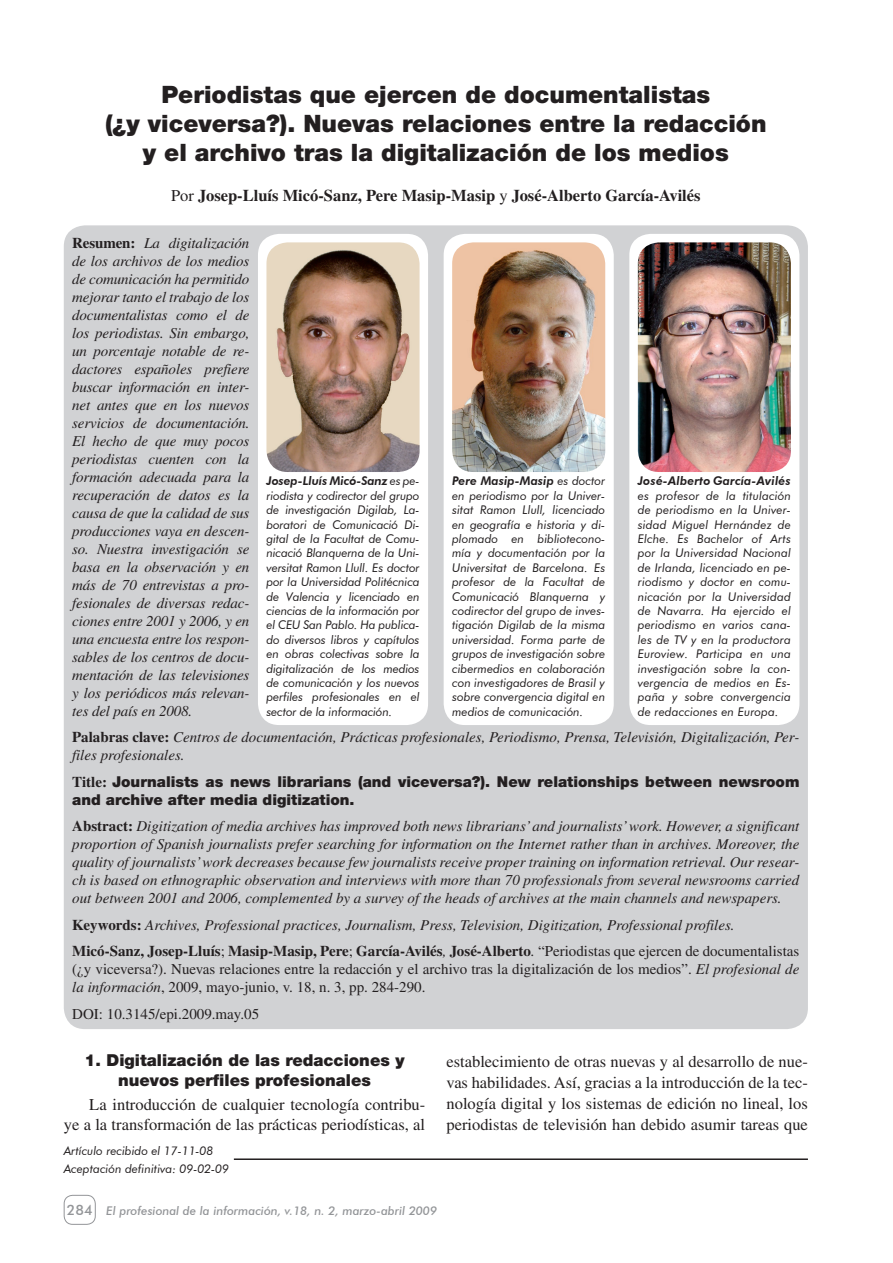
<style>
.page{position:relative;width:893px;height:1263px;background:#fff}
.page>*{position:absolute;margin:0;border:0;box-sizing:border-box;transform-origin:0 0}
.t1{font:900 24px/28.8px "Helvetica Neue";color:#231f20;text-align:center}
.t2{font:16.5px/21px "Times";color:#231f20;text-align:right}
.t3{font:700 16.5px "Times";color:#231f20}
.t4{font:900 16.5px/19.8px "Helvetica Neue";color:#231f20;text-align:center}
.t5{font:italic 15px/18px "Times";color:#231f20;text-align:justify}
.t6{font:15px/18px "Times";color:#231f20}
.t7{font:900 15px/18px "Helvetica Neue";color:#231f20}
.t8{font:500 14.25px "Futura BT";color:#939598}
.t9{font:italic 12px/14.4px "Futura BT";color:#231f20;text-align:justify}
.t10{font:italic 500 12px "Futura BT";color:#939598}
.t11{font:italic 800 12px "Futura BT";letter-spacing:.01em;color:#231f20}
.s1{font-weight:400}
.s2{font-weight:700;font-style:normal}
.s3{font-family:"Times";font-weight:700}
.s4{font-style:normal}
.s5{font-style:italic}
.s6{font-weight:800}
</style>
<div class="page">
<div style="left:64px;top:1195px;width:32px;height:30px;border:1px solid #939598;border-radius:9px"></div>
<hr style="left:234px;top:1158px;width:574px;height:2px;background:#231f20">
<div style="left:64px;top:225px;width:744px;height:804px;background:#d1d2d4;border-radius:21px"></div>
<div style="left:444px;top:234px;width:170px;height:491px;background:#fff;border-radius:21px"></div>
<img style="left:452px;top:242px;width:153px;height:230px;border-radius:21px">
<div style="left:629px;top:234px;width:170px;height:491px;background:#fff;border-radius:21px"></div>
<img style="left:638px;top:242px;width:153px;height:230px;border-radius:21px">
<div style="left:258px;top:234px;width:170px;height:491px;background:#fff;border-radius:21px"></div>
<img style="left:266px;top:242px;width:154px;height:230px;border-radius:21px">
<h1 class="t1" style="left:105px;top:80px;width:663px">Periodistas que ejercen de documentalistas<br>(¿y viceversa?). Nuevas relaciones entre la redacción y el archivo tras la digitalización de los medios</h1>
<p class="t3" style="left:171px;top:185px;width:531px"><span class="s1">Por</span> Josep-Lluís Micó-Sanz, Pere Masip-Masip <span class="s1">y</span> José-Alberto García-Avilés</p>
<p class="t5" style="left:72px;top:234px;width:179px"><span class="s2">Resumen:</span> La digitalización de los archivos de los medios de comunicación ha permitido mejorar tanto el trabajo de los documentalistas como el de los periodistas. Sin embargo, un porcentaje notable de re&shy;dactores españoles prefiere buscar información en inter&shy;net antes que en los nuevos servicios de documentación.<br>El hecho de que muy pocos periodistas cuenten con la formación adecuada para la recuperación de datos es la causa de que la calidad de sus producciones vaya en descen&shy;so. Nuestra investigación se basa en la observación y en más de 70 entrevistas a pro&shy;fesionales de diversas redac&shy;ciones entre 2001 y 2006, y en una encuesta entre los respon&shy;sables de los centros de docu&shy;mentación de las televisiones y los periódicos más relevan&shy;tes del país en 2008.</p>
<p class="t5" style="left:72px;top:728px;width:729px"><span class="s2">Palabras clave:</span> Centros de documentación, Prácticas profesionales, Periodismo, Prensa, Televisión, Digitalización, Per&shy;files profesionales.</p>
<p class="t7" style="left:72px;top:772px;width:729px"><span class="s3">Title:</span> Journalists as news librarians (and viceversa?). New relationships between newsroom and archive after media digitization.</p>
<p class="t5" style="left:72px;top:817px;width:729px"><span class="s2">Abstract:</span> Digitization of media archives has improved both news librarians’ and journalists’ work. However, a significant proportion of Spanish journalists prefer searching for information on the Internet rather than in archives. Moreover, the quality of journalists’ work decreases because few journalists receive proper training on information retrieval. Our resear&shy;ch is based on ethnographic observation and interviews with more than 70 professionals from several newsrooms carried out between 2001 and 2006, complemented by a survey of the heads of archives at the main channels and newspapers.</p>
<p class="t5" style="left:72px;top:911px;width:729px;line-height:26.5px"><span class="s2">Keywords:</span> Archives, Professional practices, Journalism, Press, Television, Digitization, Professional profiles.<br><span class="s2">Micó-Sanz, Josep-Lluís</span><span class="s4">;</span> <span class="s2">Masip-Masip, Pere</span><span class="s4">;</span> <span class="s2">García-Avilés</span>, <span class="s2">José-Alberto</span>. <span class="s4">“Periodistas que ejercen de documentalistas</span></p>
<p class="t6" style="left:72px;top:960px;width:729px">(¿y viceversa?). Nuevas relaciones entre la redacción y el archivo tras la digitalización de los medios”. <span class="s5">El profesional de la información</span>, 2009, mayo-junio, v. 18, n. 3, pp. 284-290.</p>
<p class="t6" style="left:72px;top:1005px;width:188px">DOI: 10.3145/epi.2009.may.05</p>
<p class="t9" style="left:266px;top:474px;width:155px"><span class="s6">Josep-Lluís Micó-Sanz</span> es pe&shy;riodista y codirector del grupo de investigación Digilab, La&shy;boratori de Comunicació Di&shy;gital de la Facultat de Comu&shy;nicació Blanquerna de la Uni&shy;versitat Ramon Llull. Es doctor por la Universidad Politécnica de Valencia y licenciado en ciencias de la información por el CEU San Pablo. Ha publica&shy;do diversos libros y capítulos en obras colectivas sobre la digitalización de los medios de comunicación y los nuevos perfiles profesionales en el sector de la información.</p>
<p class="t9" style="left:452px;top:474px;width:155px"><span class="s6">Pere Masip-Masip</span> es doctor en periodismo por la Univer&shy;sitat Ramon Llull, licenciado en geografía e historia y di&shy;plomado en bibliotecono&shy;mía y documentación por la Universitat de Barcelona. Es profesor de la Facultat de Comunicació Blanquerna y codirector del grupo de inves&shy;tigación Digilab de la misma universidad. Forma parte de grupos de investigación sobre cibermedios en colaboración con investigadores de Brasil y sobre convergencia digital en medios de comunicación.</p>
<p class="t11" style="left:638px;top:474px;width:155px">José-Alberto García-Avilés</p>
<p class="t9" style="left:638px;top:488px;width:155px">es profesor de la titulación de periodismo en la Univer&shy;sidad Miguel Hernández de Elche. Es Bachelor of Arts por la Universidad Nacional de Irlanda, licenciado en pe&shy;riodismo y doctor en comu&shy;nicación por la Universidad de Navarra. Ha ejercido el periodismo en varios cana&shy;les de TV y en la productora Euroview. Participa en una investigación sobre la con&shy;vergencia de medios en Es&shy;paña y sobre convergencia de redacciones en Europa.</p>
<p class="t4" style="left:84px;top:1050px;width:322px">1. Digitalización de las redacciones y nuevos perfiles profesionales</p>
<p class="t2" style="left:64px;top:1095px;width:363px;line-height:19.8px">La introducción de cualquier tecnología contribu-<br>ye a la transformación de las prácticas periodísticas, al</p>
<p class="t9" style="left:64px;top:1142px;width:167px;line-height:17.7px">Artículo recibido el 17-11-08<br>Aceptación definitiva: 09-02-09</p>
<p class="t2" style="left:446px;top:1050px;width:363px;text-align:justify">establecimiento de otras nuevas y al desarrollo de nue&shy;vas habilidades. Así, gracias a la introducción de la tec&shy;nología digital y los sistemas de edición no lineal, los periodistas de televisión han debido asumir tareas que</p>
<p class="t8" style="left:67px;top:1201px;width:27px">284</p>
<p class="t10" style="left:106px;top:1203px;width:332px">El profesional de la información, v.18, n. 2, marzo-abril 2009</p>
</div>
